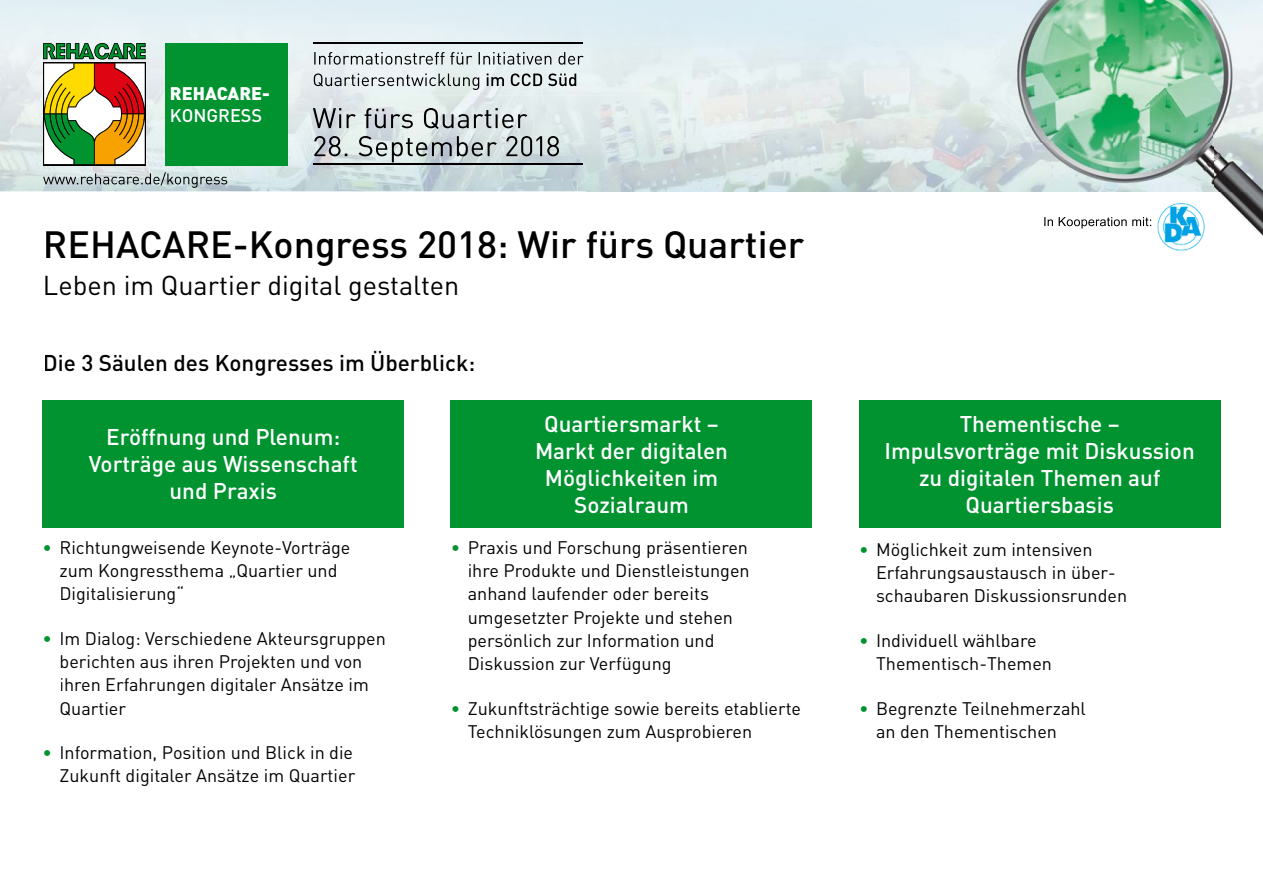
<style>
.page{position:relative;width:1263px;height:893px;background:#fff}
.page>*{position:absolute;margin:0;border:0;box-sizing:border-box;transform-origin:0 0}
.t1{font:500 37.5px "DIN Pro";color:#000}
.t2{font:27px "DIN Pro";color:#000}
.t3{font:500 22.5px/27px "DIN Pro";color:#fff;text-align:center}
.t4{font:500 22.5px "DIN Pro";color:#000}
.t5{font:900 18.15px "DIN Pro";color:#fff}
.t6{font:500 18.15px "DIN Pro";color:#fff}
.t7{font:18px/23.2px "DIN Pro";color:#000}
.s1{color:#009330}
</style>
<div class="page">
<img style="left:0;top:0;width:960px;height:48px">
<img style="left:960px;top:0;width:53px;height:191px">
<div style="left:0;top:48px;width:373px;height:24px;background:#eaf0f3"></div>
<img style="left:853px;top:48px;width:107px;height:143px">
<img style="left:0;top:72px;width:53px;height:119px">
<img style="left:287px;top:72px;width:86px;height:71px">
<img style="left:373px;top:96px;width:160px;height:40px">
<img style="left:533px;top:96px;width:320px;height:47px">
<img style="left:107px;top:120px;width:159px;height:71px">
<img style="left:53px;top:165px;width:54px;height:26px">
<img style="left:266px;top:143px;width:587px;height:48px">
<img style="left:1013px;top:0;width:250px;height:236px">
<div style="left:1152px;top:201px;width:57px;height:57px;background:#fff"></div>
<img style="left:1157px;top:203px;width:48px;height:48px">
<img style="left:1044px;top:217px;width:107px;height:12px">
<div style="left:165px;top:43px;width:122px;height:122px;background:#009330"></div>
<img style="left:145px;top:43px;width:1px;height:17px">
<svg style="left:43px;top:43px;width:102px;height:121px"></svg>
<img style="left:43px;top:172px;width:184px;height:16px">
<img style="left:314px;top:164px;width:269px;height:1px">
<img style="left:314px;top:43px;width:269px;height:1px">
<img style="left:314px;top:52px;width:270px;height:13px">
<img style="left:314px;top:73px;width:167px;height:17px">
<img style="left:487px;top:73px;width:89px;height:13px">
<img style="left:313px;top:108px;width:214px;height:21px">
<img style="left:314px;top:136px;width:245px;height:26px">
<div style="left:43px;top:400px;width:361px;height:127px;background:#009330"></div>
<div style="left:451px;top:400px;width:361px;height:127px;background:#009330"></div>
<div style="left:859px;top:400px;width:361px;height:127px;background:#009330"></div>
<p class="t5" style="left:170px;top:81px;width:101px">REHACARE-</p>
<p class="t6" style="left:170px;top:103px;width:94px">KONGRESS</p>
<h1 class="t1" style="left:43px;top:219px;width:763px">REHACARE-Kongress 2018: Wir fürs Quartier</h1>
<h2 class="t2" style="left:43px;top:267px;width:418px">Leben im Quartier digital gestalten</h2>
<p class="t4" style="left:43px;top:348px;width:434px">Die 3 Säulen des Kongresses im Überblick:</p>
<p class="t3" style="left:89px;top:423px;width:270px">Eröffnung und Plenum:<br>Vorträge aus Wissenschaft und Praxis</p>
<p class="t7" style="left:60px;top:535px;width:292px;text-indent:-17px"><span class="s1">•</span> Richtungweisende Keynote-Vorträge zum Kongressthema „Quartier und<br>Digitalisierung“</p>
<p class="t7" style="left:60px;top:626px;width:328px;text-indent:-17px"><span class="s1">•</span> Im Dialog: Verschiedene Akteursgruppen berichten aus ihren Projekten und von ihren Erfahrungen digitaler Ansätze im<br>Quartier</p>
<p class="t7" style="left:43px;top:740px;width:314px;text-align:right"><span class="s1">•</span> Information, Position und Blick in die<br>Zukunft digitaler Ansätze im Quartier</p>
<p class="t3" style="left:535px;top:409px;width:194px">Quartiersmarkt –<br>Markt der digitalen<br>Möglichkeiten im<br>Sozialraum</p>
<p class="t3" style="left:885px;top:409px;width:312px">Thementische –<br>Impulsvorträge mit Diskussion zu digitalen Themen auf<br>Quartiersbasis</p>
<p class="t7" style="left:468px;top:535px;width:283px;text-indent:-17px"><span class="s1">•</span> Praxis und Forschung präsentieren ihre Produkte und Dienstleistungen anhand laufender oder bereits umgesetzter Projekte und stehen persönlich zur Information und<br>Diskussion zur Verfügung</p>
<p class="t7" style="left:468px;top:696px;width:335px;text-indent:-17px"><span class="s1">•</span> Zukunftsträchtige sowie bereits etablierte<br>Techniklösungen zum Ausprobieren</p>
<p class="t7" style="left:876px;top:537px;width:253px;text-indent:-17px"><span class="s1">•</span> Möglichkeit zum intensiven<br>Erfahrungsaustausch in über&shy;schaubaren Diskussionsrunden</p>
<p class="t7" style="left:876px;top:628px;width:178px;text-indent:-17px"><span class="s1">•</span> Individuell wählbare<br>Thementisch-Themen</p>
<p class="t7" style="left:876px;top:696px;width:211px;text-indent:-17px"><span class="s1">•</span> Begrenzte Teilnehmerzahl an den Thementischen</p>
</div>
